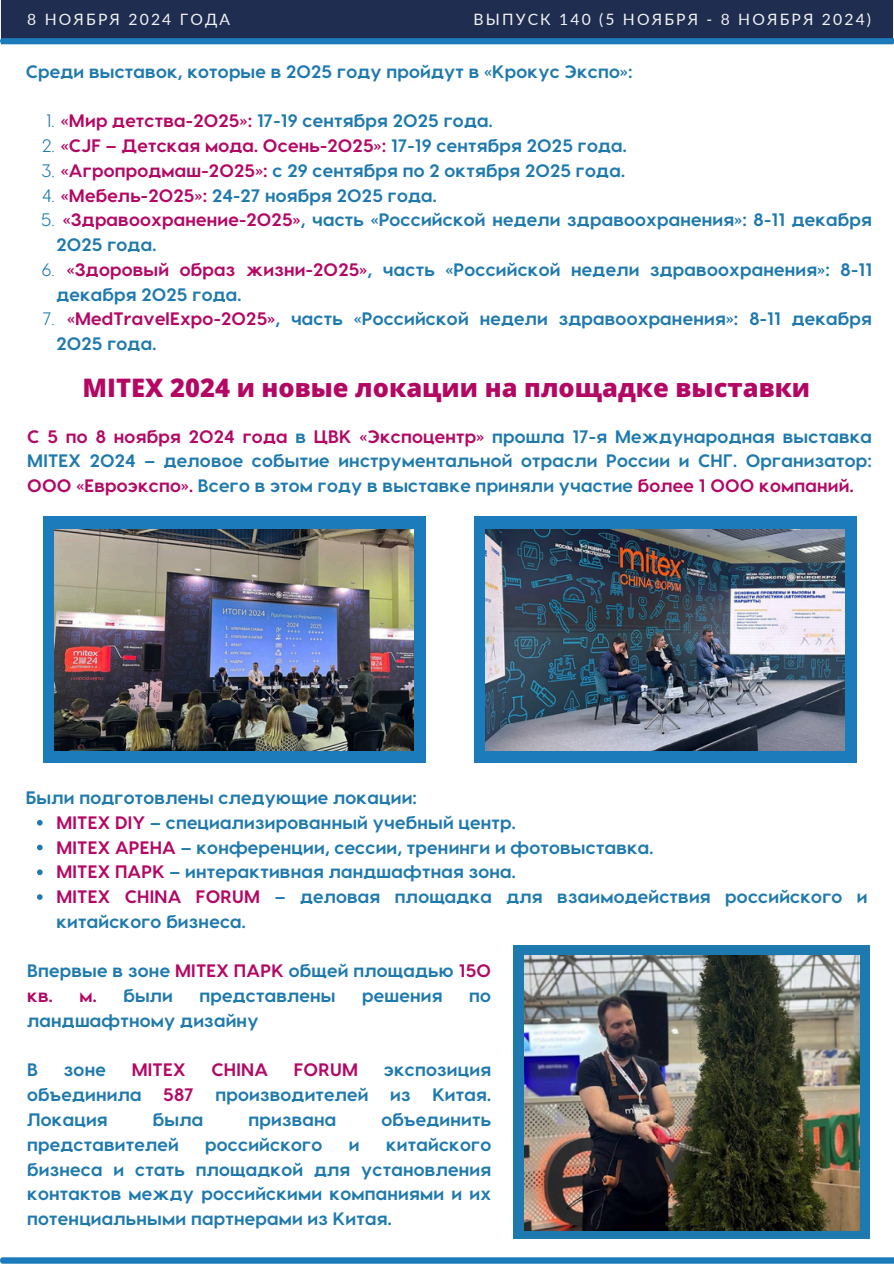
<style>
.page{position:relative;width:894px;height:1264px;background:#fff}
.page>*{position:absolute;margin:0;border:0;box-sizing:border-box;transform-origin:0 0}
.t1{font:800 25.5px "Open Sans";color:#b40764}
.t2{font:700 18px/24.8px "Visby CF";letter-spacing:.015em;color:#1e79ae}
.t3{font:700 18px "Visby CF";letter-spacing:.015em;color:#b40764}
.t4{font:18px "Visby CF";color:#1e79ae}
.t5{font:15.6px "Lato";letter-spacing:.14em;color:#f2f2f2}
.s1{font-weight:400}
.s2{color:#b40764}
.s3{font-weight:400;color:#1e79ae}
.s4{color:#1e79ae}
</style>
<div class="page">
<div style="left:0;top:0;width:893px;height:45px;background:#1e2d50"></div>
<img style="left:0;top:1257px;width:893px;height:6px">
<img style="left:0;top:38px;width:893px;height:6px">
<div style="left:513px;top:945px;width:356px;height:293px;background:#1e79ae"></div>
<img style="left:524px;top:955px;width:335px;height:275px">
<div style="left:43px;top:516px;width:382px;height:247px;background:#1b7bbb"></div>
<img style="left:55px;top:529px;width:358px;height:221px">
<div style="left:473px;top:516px;width:383px;height:247px;background:#1b7bbb"></div>
<img style="left:485px;top:529px;width:359px;height:221px">
<svg style="left:37px;top:820px;width:6px;height:5px"></svg>
<svg style="left:37px;top:844px;width:6px;height:6px"></svg>
<svg style="left:37px;top:869px;width:6px;height:6px"></svg>
<svg style="left:37px;top:894px;width:6px;height:5px"></svg>
<p class="t5" style="left:27px;top:10px;width:204px">8 НОЯБРЯ 2024 ГОДА</p>
<p class="t5" style="left:473px;top:10px;width:399px">ВЫПУСК 140 (5 НОЯБРЯ - 8 НОЯБРЯ 2024)</p>
<p class="t2" style="left:26px;top:58px;width:608px">Среди выставок, которые в 2025 году пройдут в «Крокус Экспо»:</p>
<p class="t2" style="left:46px;top:107px;width:448px"><span class="s1">1.</span> <span class="s2">«Мир детства-2025»:</span> 17-19 сентября 2025 года.</p>
<p class="t3" style="left:42px;top:134px;width:586px"><span class="s3">2.</span> «CJF – Детская мода. Осень-2025»: <span class="s4">17-19 сентября 2025 года.</span></p>
<p class="t2" style="left:41px;top:157px;width:584px"><span class="s1">3.</span> <span class="s2">«Агропродмаш-2025»:</span> с 29 сентября по 2 октября 2025 года.</p>
<h1 class="t2" style="left:42px;top:182px;width:396px"><span class="s1">4.</span> <span class="s2">«Мебель-2025»:</span> 24-27 ноября 2025 года.</h1>
<h2 class="t2" style="left:56px;top:206px;width:817px;text-indent:7px"><span class="s2">«Здравоохранение-2025»</span>, часть «Российской недели здравоохранения»: 8-11 декабря<br>2025 года.</h2>
<p class="t4" style="left:41px;top:208px;width:14px">5.</p>
<p class="t2" style="left:56px;top:256px;width:817px;text-indent:11px"><span class="s2">«Здоровый образ жизни-2025»</span>, часть «Российской недели здравоохранения»: 8-11 декабря 2025 года.</p>
<p class="t4" style="left:42px;top:258px;width:14px">6.</p>
<p class="t2" style="left:56px;top:305px;width:817px;text-indent:11px"><span class="s2">«MedTravelExpo-2025»</span>, часть «Российской недели здравоохранения»: 8-11 декабря<br>2025 года.</p>
<p class="t4" style="left:43px;top:307px;width:13px">7.</p>
<h2 class="t1" style="left:83px;top:370px;width:729px">MITEX 2024 и новые локации на площадке выставки</h2>
<p class="t2" style="left:27px;top:423px;width:846px;text-align:justify"><span class="s2">С 5 по 8 ноября 2024 года</span> в <span class="s2">ЦВК «Экспоцентр»</span> прошла 17-я Международная выставка MITEX 2024 – деловое событие инструментальной отрасли России и СНГ. Организатор:<br><span class="s2">ООО «Евроэкспо».</span> Всего в этом году в выставке приняли участие <span class="s2">более 1 000 компаний.</span></p>
<p class="t2" style="left:26px;top:784px;width:392px">Были подготовлены следующие локации:</p>
<p class="t2" style="left:56px;top:809px;width:461px"><span class="s2">MITEX DIY</span> – специализированный учебный центр.</p>
<p class="t2" style="left:56px;top:834px;width:598px"><span class="s2">MITEX АРЕНА</span> – конференции, сессии, тренинги и фотовыставка.</p>
<h2 class="t2" style="left:56px;top:858px;width:461px"><span class="s2">MITEX ПАРК</span> – интерактивная ландшафтная зона.</h2>
<h2 class="t2" style="left:56px;top:883px;width:812px"><span class="s2">MITEX CHINA FORUM</span> – деловая площадка для взаимодействия российского и китайского бизнеса.</h2>
<p class="t2" style="left:27px;top:957px;width:465px">Впервые в зоне <span class="s2">MITEX ПАРК</span> общей площадью <span class="s2">150 кв. м.</span></p>
<p class="t2" style="left:123px;top:982px;width:51px">были</p>
<p class="t2" style="left:199px;top:982px;width:137px">представлены</p>
<p class="t2" style="left:362px;top:982px;width:82px">решения</p>
<p class="t2" style="left:469px;top:982px;width:23px">по</p>
<p class="t2" style="left:27px;top:1007px;width:233px">ландшафтному дизайну</p>
<p class="t2" style="left:27px;top:1056px;width:12px">В</p>
<p class="t2" style="left:64px;top:1056px;width:43px">зоне</p>
<p class="t3" style="left:132px;top:1058px;width:55px">MITEX</p>
<p class="t3" style="left:211px;top:1058px;width:58px">CHINA</p>
<p class="t3" style="left:294px;top:1058px;width:66px">FORUM</p>
<p class="t2" style="left:27px;top:1056px;width:465px;text-align:justify;text-indent:356px">экспозиция объединила <span class="s2">587</span> производителей из Китая.<br>Локация</p>
<p class="t2" style="left:153px;top:1106px;width:52px">была</p>
<p class="t2" style="left:248px;top:1106px;width:89px">призвана</p>
<p class="t2" style="left:381px;top:1106px;width:111px">объединить</p>
<p class="t2" style="left:27px;top:1130px;width:153px">представителей</p>
<p class="t2" style="left:205px;top:1130px;width:118px">российского</p>
<p class="t2" style="left:349px;top:1130px;width:12px">и</p>
<p class="t2" style="left:27px;top:1130px;width:465px;text-align:justify;text-indent:359px">китайского бизнеса и стать площадкой для установления контактов между российскими компаниями и их потенциальными партнерами из Китая.</p>
</div>
